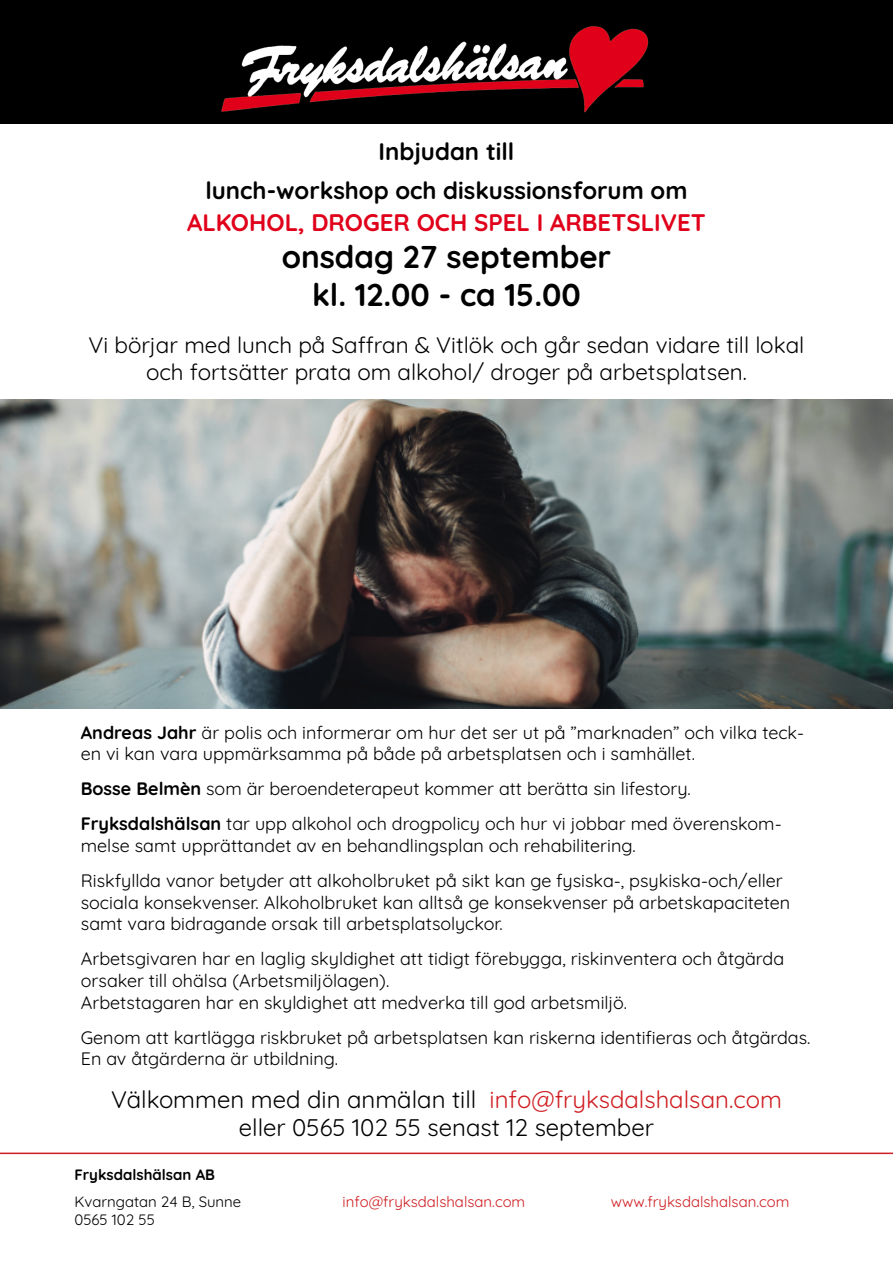
<style>
.page{position:relative;width:893px;height:1263px;background:#fff}
.page>*{position:absolute;margin:0;border:0;box-sizing:border-box;transform-origin:0 0}
.t1{font:300 31.5px/37.8px "Quicksand";color:#000;text-align:center}
.t2{font:300 24px/28.8px "Quicksand";color:#000;text-align:center}
.t3{font:300 24px "Quicksand";color:#e0001a}
.t4{font:300 22.5px/27px "Quicksand";color:#000;text-align:center}
.t5{font:300 18px/21.6px "Quicksand";color:#000}
.t6{font:300 15px "Quicksand";color:#cf1e22}
.t7{font:300 15px/18px "Quicksand";color:#000}
.s1{color:#cf1e22}
</style>
<div class="page">
<div style="left:0;top:0;width:893px;height:124px;background:#000"></div>
<img style="left:221px;top:26px;width:428px;height:87px">
<hr style="left:0;top:1152px;width:893px;height:2px;background:#cf1e22">
<img style="left:0;top:400px;width:893px;height:308px">
<h2 class="t2" style="left:206px;top:130px;width:483px;line-height:39px">Inbjudan till<br>lunch-workshop och diskussionsforum om</h2>
<h2 class="t3" style="left:187px;top:203px;width:520px">ALKOHOL, DROGER OCH SPEL I ARBETSLIVET</h2>
<h1 class="t1" style="left:282px;top:235px;width:331px">onsdag 27 september kl. 12.00 - ca 15.00</h1>
<p class="t4" style="left:89px;top:329px;width:717px">Vi börjar med lunch på Saffran &amp; Vitlök och går sedan vidare till lokal och fortsätter prata om alkohol/ droger på arbetsplatsen.</p>
<p class="t5" style="left:81px;top:719px;width:725px">Andreas Jahr är polis och informerar om hur det ser ut på ”marknaden” och vilka teck&shy;en vi kan vara uppmärksamma på både på arbetsplatsen och i samhället.</p>
<p class="t5" style="left:81px;top:769px;width:702px;line-height:35.1px">Bosse Belmèn som är beroendeterapeut kommer att berätta sin lifestory.<br>Fryksdalshälsan tar upp alkohol och drogpolicy och hur vi jobbar med överenskom-</p>
<p class="t5" style="left:81px;top:826px;width:703px;line-height:35.1px">melse samt upprättandet av en behandlingsplan och rehabilitering.<br>Riskfyllda vanor betyder att alkoholbruket på sikt kan ge fysiska-, psykiska-och/eller</p>
<p class="t5" style="left:81px;top:889px;width:711px">sociala konsekvenser. Alkoholbruket kan alltså ge konsekvenser på arbetskapaciteten samt vara bidragande orsak till arbetsplatsolyckor.</p>
<p class="t5" style="left:81px;top:946px;width:705px">Arbetsgivaren har en laglig skyldighet att tidigt förebygga, riskinventera och åtgärda orsaker till ohälsa (Arbetsmiljölagen).<br>Arbetstagaren har en skyldighet att medverka till god arbetsmiljö.</p>
<p class="t5" style="left:81px;top:1024px;width:731px">Genom att kartlägga riskbruket på arbetsplatsen kan riskerna identifieras och åtgärdas.<br>En av åtgärderna är utbildning.</p>
<h2 class="t2" style="left:111px;top:1082px;width:672px">Välkommen med din anmälan till <span class="s1">info@fryksdalshalsan.com </span>eller 0565 102 55 senast 12 september</h2>
<p class="t7" style="left:74px;top:1164px;width:142px">Fryksdalshälsan AB</p>
<p class="t7" style="left:74px;top:1191px;width:168px">Kvarngatan 24 B, Sunne<br>0565 102 55</p>
<p class="t6" style="left:343px;top:1190px;width:184px">info@fryksdalshalsan.com</p>
<p class="t6" style="left:611px;top:1190px;width:180px">www.fryksdalshalsan.com</p>
</div>
